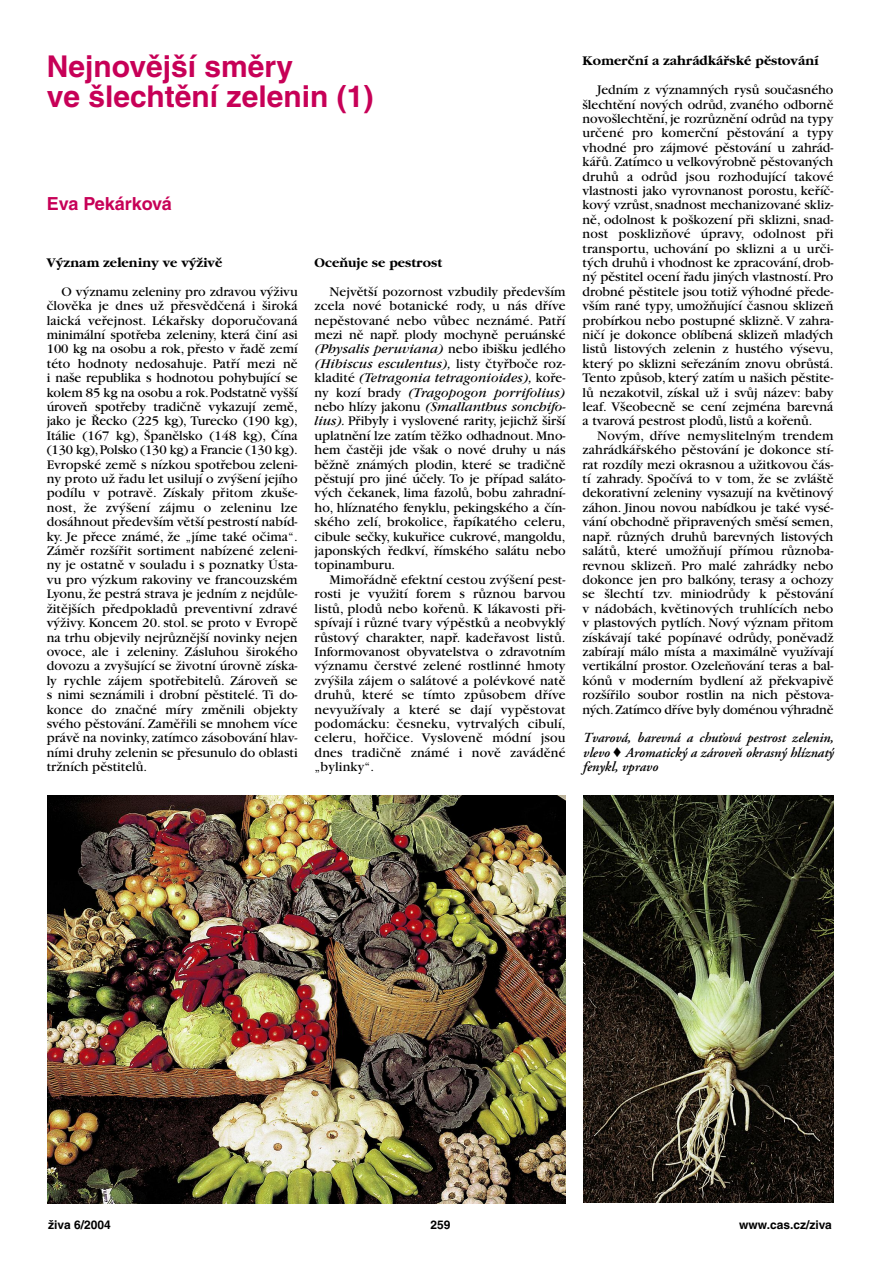
<style>
.page{position:relative;width:893px;height:1263px;background:#fff}
.page>*{position:absolute;margin:0;border:0;box-sizing:border-box;transform-origin:0 0}
.t1{font:700 30px/30px "Helvetica CE";color:#c70057}
.t2{font:700 18px "Helvetica CE";letter-spacing:-.01em;color:#c70057}
.t3{font:13.8px/14.4px "Garamond CE";color:#000;text-align:justify}
.t4{font:italic 600 13.8px/14.4px "Adobe Garamond CE";color:#000;text-align:justify}
.t5{font:700 13.8px "Garamond CE";color:#000}
.t6{font:700 12px "Helvetica CE";color:#000}
.s1{font-style:italic}
</style>
<div class="page">
<img style="left:48px;top:795px;width:518px;height:408px">
<img style="left:583px;top:796px;width:250px;height:407px">
<h1 class="t1" style="left:47px;top:54px;width:328px">Nejnovější směry<br>ve šlechtění zelenin (1)</h1>
<h2 class="t2" style="left:47px;top:197px;width:127px">Eva Pekárková</h2>
<p class="t5" style="left:47px;top:258px;width:177px">Význam zeleniny ve výživě</p>
<p class="t3" style="left:47px;top:286px;width:252px;text-indent:15px">O významu zeleniny pro zdravou výživu člověka je dnes už přesvědčená i široká laická veřejnost. Lékařsky doporučovaná minimální spotřeba zeleniny, která činí asi 100 kg na osobu a rok, přesto v řadě zemí této hodnoty nedosahuje. Patří mezi ně i naše republika s hodnotou pohybující se kolem 85 kg na osobu a rok.Podstatně vyšší úroveň spotřeby tradičně vykazují země, jako je Řecko (225 kg), Turecko (190 kg), Itálie (167 kg), Španělsko (148 kg), Čína (130 kg),Polsko (130 kg) a Francie (130 kg).<br>Evropské země s nízkou spotřebou zeleni&shy;ny proto už řadu let usilují o zvýšení jejího podílu v potravě. Získaly přitom zkuše&shy;nost, že zvýšení zájmu o zeleninu lze dosáhnout především větší pestrostí nabíd&shy;ky. Je přece známé, že „jíme také očima“.<br>Záměr rozšířit sortiment nabízené zeleni&shy;ny je ostatně v souladu i s poznatky Ústa&shy;vu pro výzkum rakoviny ve francouzském Lyonu, že pestrá strava je jedním z nejdůle&shy;žitějších předpokladů preventivní zdravé výživy. Koncem 20. stol. se proto v Evropě na trhu objevily nejrůznější novinky nejen ovoce, ale i zeleniny. Zásluhou širokého dovozu a zvyšující se životní úrovně získa&shy;ly rychle zájem spotřebitelů. Zároveň se s nimi seznámili i drobní pěstitelé. Ti do&shy;konce do značné míry změnili objekty svého pěstování. Zaměřili se mnohem více právě na novinky, zatímco zásobování hlav&shy;ními druhy zelenin se přesunulo do oblasti tržních pěstitelů.</p>
<p class="t5" style="left:315px;top:258px;width:129px">Oceňuje se pestrost</p>
<p class="t3" style="left:315px;top:286px;width:253px;text-indent:15px">Největší pozornost vzbudily především zcela nové botanické rody, u nás dříve nepěstované nebo vůbec neznámé. Patří mezi ně např. plody mochyně peruánské <span class="s1">(Physalis peruviana)</span> nebo ibišku jedlého <span class="s1">(Hibiscus esculentus),</span> listy čtyřboče roz&shy;kladité <span class="s1">(Tetragonia tetragonioides),</span> koře&shy;ny kozí brady <span class="s1">(Tragopogon porrifolius) </span>nebo hlízy jakonu <span class="s1">(Smallanthus sonchifo&shy;lius).</span> Přibyly i vyslovené rarity, jejichž širší uplatnění lze zatím těžko odhadnout. Mno&shy;hem častěji jde však o nové druhy u nás běžně známých plodin, které se tradičně pěstují pro jiné účely. To je případ saláto&shy;vých čekanek, lima fazolů, bobu zahradní&shy;ho, hlíznatého fenyklu, pekingského a čín&shy;ského zelí, brokolice, řapíkatého celeru, cibule sečky, kukuřice cukrové, mangoldu, japonských ředkví, římského salátu nebo topinamburu.</p>
<p class="t3" style="left:315px;top:574px;width:252px;text-indent:15px">Mimořádně efektní cestou zvýšení pest&shy;rosti je využití forem s různou barvou listů, plodů nebo kořenů. K lákavosti při&shy;spívají i různé tvary výpěstků a neobvyklý růstový charakter, např. kadeřavost listů.<br>Informovanost obyvatelstva o zdravotním významu čerstvé zelené rostlinné hmoty zvýšila zájem o salátové a polévkové natě druhů, které se tímto způsobem dříve nevyužívaly a které se dají vypěstovat podomácku: česneku, vytrvalých cibulí, celeru, hořčice. Vysloveně módní jsou dnes tradičně známé i nově zaváděné „bylinky“.</p>
<p class="t5" style="left:583px;top:56px;width:238px">Komerční a zahrádkářské pěstování</p>
<p class="t3" style="left:583px;top:84px;width:252px;text-indent:15px">Jedním z významných rysů současného šlechtění nových odrůd, zvaného odborně novošlechtění, je rozrůznění odrůd na typy určené pro komerční pěstování a typy vhodné pro zájmové pěstování u zahrád&shy;kářů.Zatímco u velkovýrobně pěstovaných druhů a odrůd jsou rozhodující takové vlastnosti jako vyrovnanost porostu, keříč&shy;kový vzrůst,snadnost mechanizované skliz&shy;ně, odolnost k poškození při sklizni, snad&shy;nost posklizňové úpravy, odolnost při transportu, uchování po sklizni a u urči&shy;tých druhů i vhodnost ke zpracování,drob&shy;ný pěstitel ocení řadu jiných vlastností. Pro drobné pěstitele jsou totiž výhodné přede&shy;vším rané typy, umožňující časnou sklizeň probírkou nebo postupné sklizně. V zahra&shy;ničí je dokonce oblíbená sklizeň mladých listů listových zelenin z hustého výsevu, který po sklizni seřezáním znovu obrůstá.<br>Tento způsob, který zatím u našich pěstite&shy;lů nezakotvil, získal už i svůj název: baby leaf. Všeobecně se cení zejména barevná a tvarová pestrost plodů, listů a kořenů.</p>
<p class="t3" style="left:583px;top:430px;width:252px;text-indent:15px">Novým, dříve nemyslitelným trendem zahrádkářského pěstování je dokonce stí&shy;rat rozdíly mezi okrasnou a užitkovou čás&shy;tí zahrady. Spočívá to v tom, že se zvláště dekorativní zeleniny vysazují na květinový záhon. Jinou novou nabídkou je také vysé&shy;vání obchodně připravených směsí semen, např. různých druhů barevných listových salátů, které umožňují přímou různoba&shy;revnou sklizeň. Pro malé zahrádky nebo dokonce jen pro balkóny, terasy a ochozy se šlechtí tzv. miniodrůdy k pěstování v nádobách, květinových truhlících nebo v plastových pytlích. Nový význam přitom získávají také popínavé odrůdy, poněvadž zabírají málo místa a maximálně využívají vertikální prostor. Ozeleňování teras a bal&shy;kónů v moderním bydlení až překvapivě rozšířilo soubor rostlin na nich pěstova&shy;ných.Zatímco dříve byly doménou výhradně</p>
<p class="t4" style="left:583px;top:732px;width:252px">Tvarová, barevná a chuťová pestrost zelenin, vlevo ♦ Aromatický a zároveň okrasný hlíznatý fenykl, vpravo</p>
<p class="t6" style="left:48px;top:1220px;width:64px">živa 6/2004</p>
<p class="t6" style="left:431px;top:1220px;width:22px">259</p>
<p class="t6" style="left:739px;top:1220px;width:94px">www.cas.cz/ziva</p>
</div>
